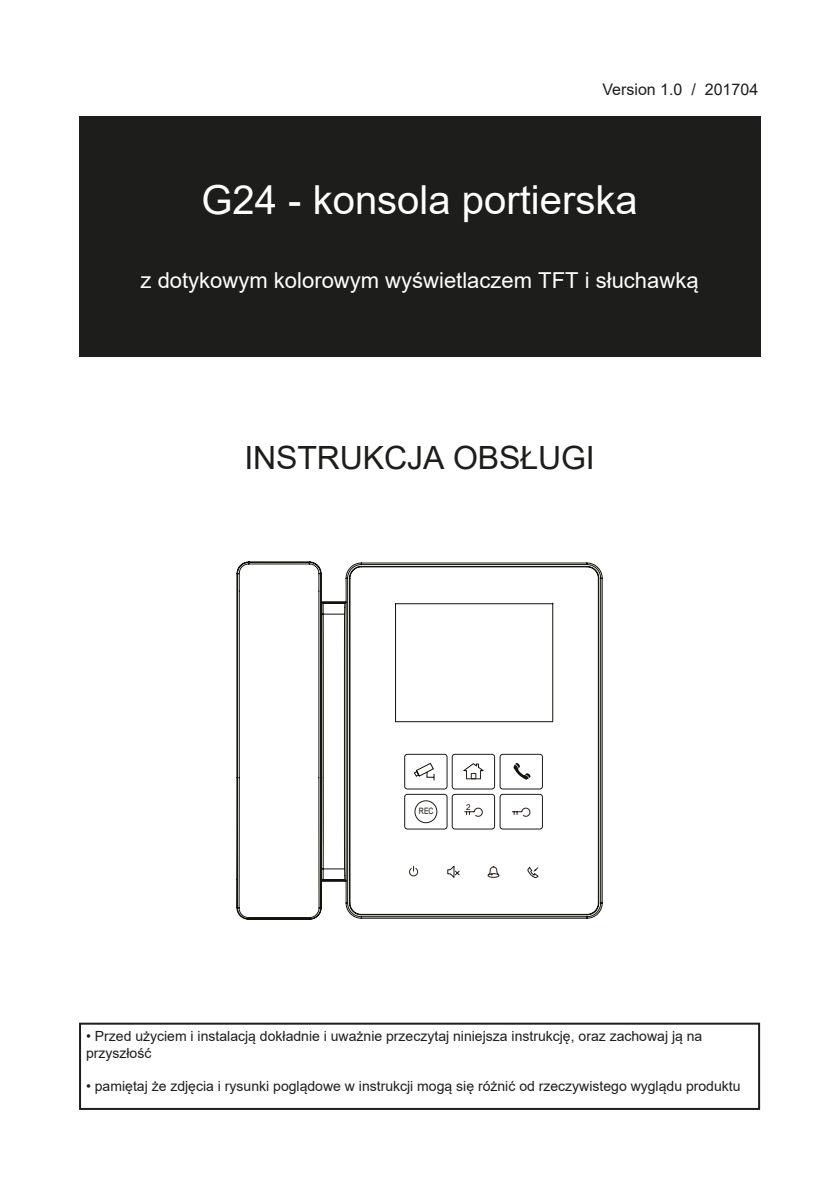
<style>
.page{position:relative;width:840px;height:1191px;background:#fff}
.page>*{position:absolute;margin:0;border:0;box-sizing:border-box;transform-origin:0 0}
.t1{font:40px "Arial";color:#fff}
.t2{font:32px "Arial";letter-spacing:-.005em;color:#1d1d1b}
.t3{font:22px "Arial";color:#fff}
.t4{font:16px "Arial";color:#1d1d1b}
.t5{font:14px/16.8px "Arial";color:#1d1d1b}
.t6{font:8.8px "Arial";color:#131309;scale:.79 1}
.t7{font:8px "Arial";color:#131309}
</style>
<div class="page">
<div style="left:79px;top:116px;width:680px;height:241px;background:#1d1d1b"></div>
<div style="left:79px;top:1022px;width:680px;height:88px;border:2px solid #1d1d1b"></div>
<svg style="left:236px;top:561px;width:366px;height:359px"></svg>
<svg style="left:447px;top:864px;width:13px;height:15px"></svg>
<svg style="left:408px;top:866px;width:10px;height:10px"></svg>
<svg style="left:527px;top:866px;width:12px;height:12px"></svg>
<svg style="left:404px;top:753px;width:139px;height:76px"></svg>
<div style="left:487px;top:873px;width:12px;height:4px;border:1px solid #2b2019;border-radius:50%"></div>
<svg style="left:487px;top:866px;width:12px;height:10px"></svg>
<p class="t4" style="left:602px;top:78px;width:157px">Version 1.0 / 201704</p>
<h1 class="t1" style="left:201px;top:172px;width:437px">G24 - konsola portierska</h1>
<h3 class="t3" style="left:140px;top:265px;width:559px">z dotykowym kolorowym wyświetlaczem TFT i słuchawką</h3>
<h2 class="t2" style="left:244px;top:435px;width:351px">INSTRUKCJA OBSŁUGI</h2>
<p class="t6" style="left:419px;top:805px;width:20px">REC</p>
<p class="t7" style="left:466px;top:801px;width:6px">2</p>
<p class="t5" style="left:86px;top:1027px;width:617px">• Przed użyciem i instalacją dokładnie i uważnie przeczytaj niniejsza instrukcję, oraz zachowaj ją na przyszłość</p>
<p class="t5" style="left:86px;top:1077px;width:655px">• pamiętaj że zdjęcia i rysunki poglądowe w instrukcji mogą się różnić od rzeczywistego wyglądu produktu</p>
</div>
